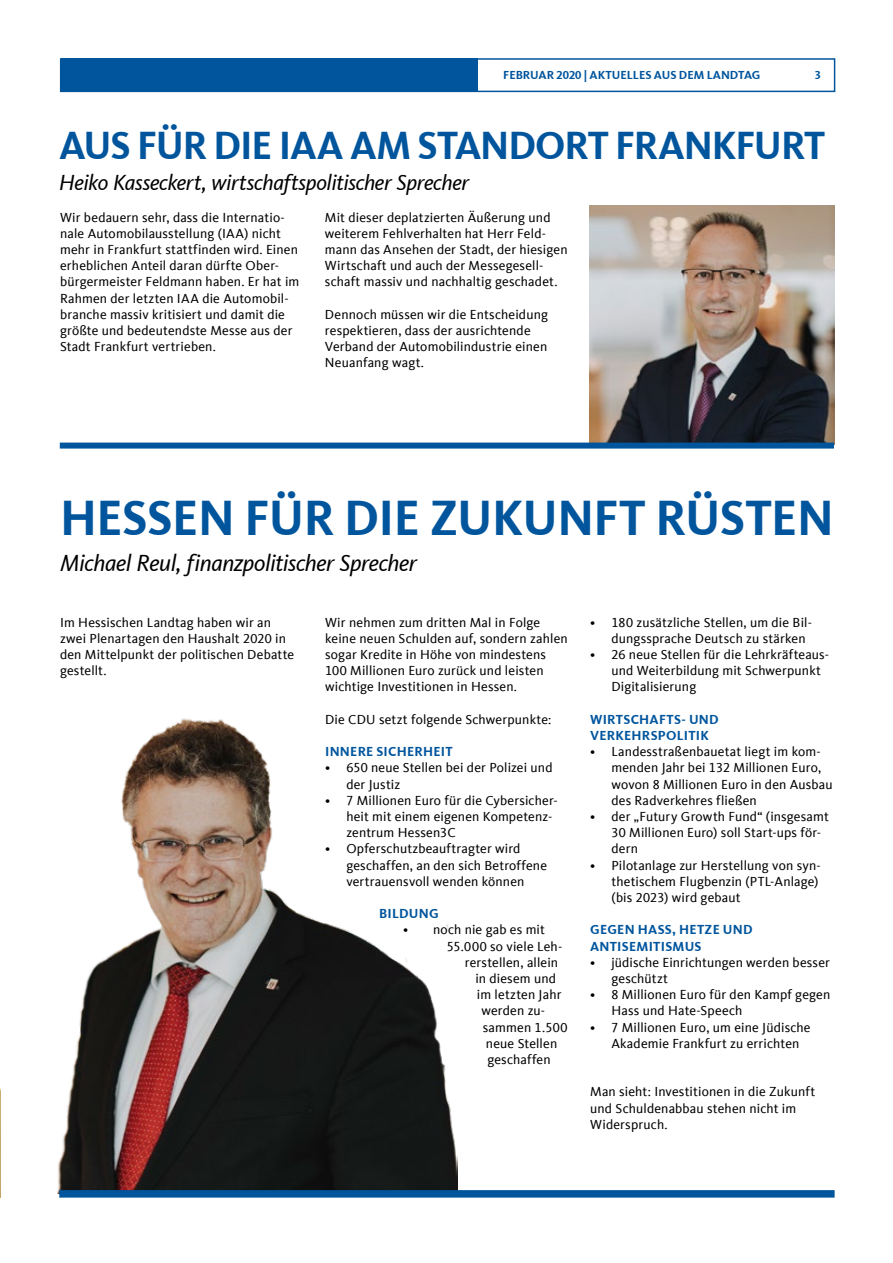
<style>
.page{position:relative;width:893px;height:1263px;background:#fff}
.page>*{position:absolute;margin:0;border:0;box-sizing:border-box;transform-origin:0 0}
.t1{font:700 51px "CDU Kievit Tab";letter-spacing:-.01em;color:#00559d}
.t2{font:700 40.5px "CDU Kievit Tab";letter-spacing:-.03em;color:#00559d}
.t3{font:italic 24px "CDU Kievit Tab";letter-spacing:-.02em;color:#000}
.t4{font:italic 22.5px "CDU Kievit Tab";letter-spacing:-.02em;color:#000}
.t5{font:13.5px/16.2px "CDU Kievit Tab";letter-spacing:.01em;color:#000}
.t6{font:700 13.5px/16.2px "CDU Kievit Tab";letter-spacing:.02em;color:#00559d}
.t7{font:700 12px "CDU Kievit Tab";color:#00559d}
</style>
<div class="page">
<div style="left:60px;top:58px;width:775px;height:34px;border:2px solid #00559d"></div>
<div style="left:61px;top:59px;width:417px;height:32px;background:#00559d"></div>
<img style="left:57px;top:718px;width:401px;height:476px">
<img style="left:0;top:1088px;width:1px;height:109px">
<img style="left:590px;top:205px;width:244px;height:238px">
<div style="left:59px;top:1190px;width:776px;height:7px;background:#00559d"></div>
<div style="left:60px;top:443px;width:774px;height:6px;background:#00559d"></div>
<p class="t7" style="left:503px;top:68px;width:259px">FEBRUAR 2020 | AKTUELLES AUS DEM LANDTAG</p>
<p class="t7" style="left:815px;top:68px;width:8px">3</p>
<h2 class="t2" style="left:59px;top:121px;width:768px">AUS FÜR DIE IAA AM STANDORT FRANKFURT</h2>
<h3 class="t4" style="left:59px;top:169px;width:412px">Heiko Kasseckert, wirtschaftspolitischer Sprecher</h3>
<p class="t5" style="left:325px;top:209px;width:244px">Mit dieser deplatzierten Äußerung und weiterem Fehlverhalten hat Herr Feld&shy;mann das Ansehen der Stadt, der hiesigen Wirtschaft und auch der Messegesell&shy;schaft massiv und nachhaltig geschadet.</p>
<p class="t5" style="left:325px;top:306px;width:225px">Dennoch müssen wir die Entscheidung respektieren, dass der ausrichtende<br>Verband der Automobilindustrie einen<br>Neuanfang wagt.</p>
<p class="t5" style="left:60px;top:209px;width:241px">Wir bedauern sehr, dass die Internatio&shy;nale Automobilausstellung (IAA) nicht mehr in Frankfurt stattfinden wird. Einen erheblichen Anteil daran dürfte Ober&shy;bürgermeister Feldmann haben. Er hat im Rahmen der letzten IAA die Automobil&shy;branche massiv kritisiert und damit die größte und bedeutendste Messe aus der Stadt Frankfurt vertrieben.</p>
<h1 class="t1" style="left:60px;top:488px;width:775px">HESSEN FÜR DIE ZUKUNFT RÜSTEN</h1>
<h3 class="t3" style="left:60px;top:549px;width:359px">Michael Reul, finanzpolitischer Sprecher</h3>
<p class="t5" style="left:60px;top:614px;width:236px">Im Hessischen Landtag haben wir an zwei Plenartagen den Haushalt 2020 in den Mittelpunkt der politischen Debatte gestellt.</p>
<p class="t5" style="left:325px;top:614px;width:244px">Wir nehmen zum dritten Mal in Folge keine neuen Schulden auf, sondern zahlen sogar Kredite in Höhe von mindestens 100 Millionen Euro zurück und leisten wichtige Investitionen in Hessen.</p>
<p class="t5" style="left:325px;top:711px;width:228px">Die CDU setzt folgende Schwerpunkte:</p>
<p class="t6" style="left:325px;top:743px;width:129px">INNERE SICHERHEIT</p>
<p class="t5" style="left:346px;top:760px;width:208px;text-indent:-21px">• 650 neue Stellen bei der Polizei und der Justiz</p>
<p class="t5" style="left:346px;top:792px;width:213px;text-indent:-21px">• 7 Millionen Euro für die Cybersicher&shy;heit mit einem eigenen Kompetenz&shy;zentrum Hessen3C</p>
<p class="t5" style="left:346px;top:841px;width:202px;text-indent:-21px">• Opferschutzbeauftragter wird geschaffen, an den sich Betroffene vertrauensvoll wenden können</p>
<p class="t6" style="left:379px;top:905px;width:61px">BILDUNG</p>
<p class="t5" style="left:403px;top:922px;width:143px">• noch nie gab es mit</p>
<p class="t5" style="left:447px;top:938px;width:117px">55.000 so viele Leh-</p>
<p class="t5" style="left:465px;top:954px;width:95px">rerstellen, allein</p>
<p class="t5" style="left:475px;top:970px;width:82px">in diesem und</p>
<p class="t5" style="left:477px;top:987px;width:86px">im letzten Jahr</p>
<p class="t5" style="left:481px;top:1003px;width:65px">werden zu-</p>
<p class="t5" style="left:483px;top:1019px;width:86px">sammen 1.500</p>
<p class="t5" style="left:486px;top:1035px;width:73px">neue Stellen</p>
<p class="t5" style="left:487px;top:1051px;width:65px">geschaffen</p>
<p class="t5" style="left:611px;top:614px;width:202px;text-indent:-21px">• 180 zusätzliche Stellen, um die Bil&shy;dungssprache Deutsch zu stärken</p>
<p class="t5" style="left:611px;top:646px;width:219px;text-indent:-21px">• 26 neue Stellen für die Lehrkräfteaus&shy;und Weiterbildung mit Schwerpunkt<br>Digitalisierung</p>
<p class="t6" style="left:590px;top:711px;width:130px">WIRTSCHAFTS- UND<br>VERKEHRSPOLITIK</p>
<p class="t5" style="left:611px;top:744px;width:223px;text-indent:-21px">• Landesstraßenbauetat liegt im kom&shy;menden Jahr bei 132 Millionen Euro, wovon 8 Millionen Euro in den Ausbau des Radverkehres fließen</p>
<p class="t5" style="left:611px;top:808px;width:219px;text-indent:-21px">• der „Futury Growth Fund“ (insgesamt<br>30 Millionen Euro) soll Start-ups för&shy;dern</p>
<p class="t5" style="left:611px;top:857px;width:211px;text-indent:-21px">• Pilotanlage zur Herstellung von syn&shy;thetischem Flugbenzin (PTL-Anlage) (bis 2023) wird gebaut</p>
<p class="t6" style="left:590px;top:922px;width:164px">GEGEN HASS, HETZE UND<br>ANTISEMITISMUS</p>
<p class="t5" style="left:611px;top:954px;width:220px;text-indent:-21px">• jüdische Einrichtungen werden besser geschützt</p>
<p class="t5" style="left:611px;top:987px;width:220px;text-indent:-21px">• 8 Millionen Euro für den Kampf gegen<br>Hass und Hate-Speech</p>
<p class="t5" style="left:611px;top:1019px;width:201px;text-indent:-21px">• 7 Millionen Euro, um eine Jüdische<br>Akademie Frankfurt zu errichten</p>
<p class="t5" style="left:590px;top:1084px;width:227px">Man sieht: Investitionen in die Zukunft und Schuldenabbau stehen nicht im<br>Widerspruch.</p>
</div>
